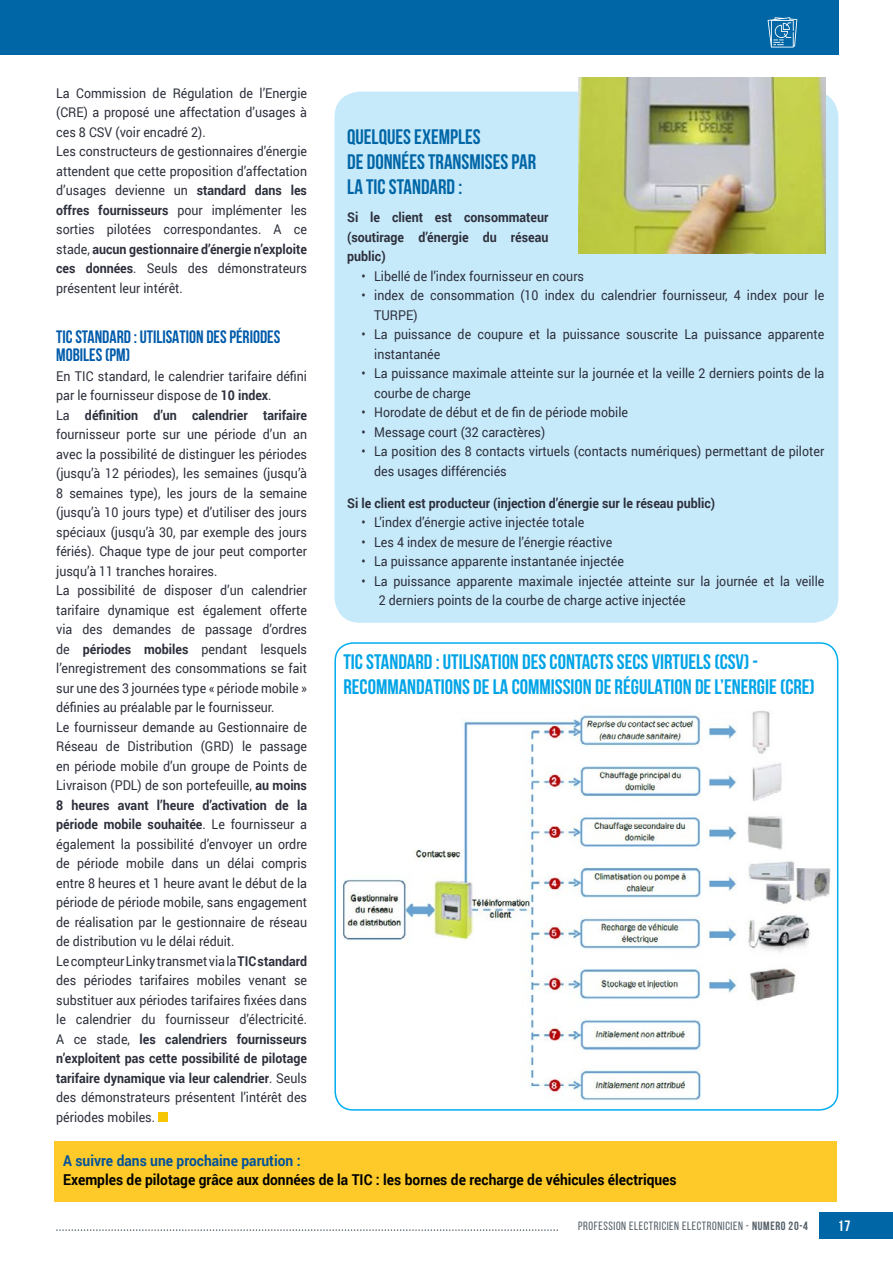
<style>
.page{position:relative;width:893px;height:1263px;background:#fff}
.page>*{position:absolute;margin:0;border:0;box-sizing:border-box;transform-origin:0 0}
.t1{font:700 21px/25.2px "Bebas Neue";color:#00a4e7}
.t2{font:700 21px/25.2px "Bebas Neue";color:#0066a6}
.t3{font:700 18px/18px "Bebas Neue";color:#005baa}
.t4{font:700 15px "Roboto";color:#000;scale:.92 1}
.t5{font:700 15px "Roboto";color:#00529c;scale:.92 1}
.t6{font:700 15px "Bebas Neue";color:#fff}
.t7{font:13.5px/19.5px "Roboto";color:#2d303c;scale:.92 1}
.t8{font:700 13.5px/19.5px "Roboto";color:#2d303c;text-align:justify;scale:.92 1}
.t9{font:12px "Bebas Neue";letter-spacing:.05em;color:#525e66}
.s1{font-weight:700}
</style>
<div class="page">
<div style="left:0;top:0;width:838px;height:54px;background:#0066a6"></div>
<svg style="left:768px;top:17px;width:29px;height:31px"></svg>
<div style="left:819px;top:1212px;width:74px;height:26px;background:#0066a6"></div>
<svg style="left:56px;top:1229px;width:502px;height:2px"></svg>
<div style="left:158px;top:1113px;width:9px;height:9px;background:#f5c604"></div>
<div style="left:55px;top:1142px;width:782px;height:60px;background:#fdca29"></div>
<img style="left:343px;top:711px;width:495px;height:392px">
<div style="left:334px;top:92px;width:504px;height:531px;background:#c7eafb;border-radius:26px"></div>
<div style="left:334px;top:642px;width:504px;height:469px;border:2px solid #00aeef;border-radius:18px"></div>
<img style="left:578px;top:78px;width:248px;height:175px">
<p class="t7" style="left:56px;top:83px;width:274px">La Commission de Régulation de l’Energie (CRE) a proposé une affectation d’usages à ces 8 CSV (voir encadré 2).<br>Les constructeurs de gestionnaires d’énergie attendent que cette proposition d’affectation d’usages devienne un <span class="s1">standard dans les offres fournisseurs</span> pour implémenter les sorties pilotées correspondantes. A ce stade, <span class="s1">aucun gestionnaire d’énergie n’exploite ces données</span>. Seuls des démonstrateurs présentent leur intérêt.</p>
<h2 class="t3" style="left:56px;top:328px;width:226px">TIC STANDARD : UTILISATION DES PÉRIODES<br>MOBILES (PM)</h2>
<p class="t7" style="left:56px;top:366px;width:274px">En TIC standard, le calendrier tarifaire défini par le fournisseur dispose de <span class="s1">10 index</span>.<br>La <span class="s1">définition d’un calendrier tarifaire </span>fournisseur porte sur une période d’un an avec la possibilité de distinguer les périodes (jusqu’à 12 périodes), les semaines (jusqu’à 8 semaines type), les jours de la semaine (jusqu’à 10 jours type) et d’utiliser des jours spéciaux (jusqu’à 30, par exemple des jours fériés). Chaque type de jour peut comporter jusqu’à 11 tranches horaires.<br>La possibilité de disposer d’un calendrier tarifaire dynamique est également offerte via des demandes de passage d’ordres de <span class="s1">périodes mobiles</span> pendant lesquels l’enregistrement des consommations se fait sur une des 3 journées type « période mobile » définies au préalable par le fournisseur.<br>Le fournisseur demande au Gestionnaire de Réseau de Distribution (GRD) le passage en période mobile d’un groupe de Points de Livraison (PDL) de son portefeuille, <span class="s1">au moins 8 heures avant l’heure d’activation de la période mobile souhaitée</span>. Le fournisseur a également la possibilité d’envoyer un ordre de période mobile dans un délai compris entre 8 heures et 1 heure avant le début de la période de période mobile, sans engagement de réalisation par le gestionnaire de réseau de distribution vu le délai réduit.<br>Le compteur Linky transmet via la <span class="s1">TIC standard </span>des périodes tarifaires mobiles venant se substituer aux périodes tarifaires fixées dans le calendrier du fournisseur d’électricité.<br>A ce stade, <span class="s1">les calendriers fournisseurs n’exploitent pas cette possibilité de pilotage tarifaire dynamique via leur calendrier</span>. Seuls des démonstrateurs présentent l’intérêt des périodes mobiles.</p>
<p class="t5" style="left:63px;top:1150px;width:260px">A suivre dans une prochaine parution :</p>
<p class="t4" style="left:63px;top:1169px;width:668px">Exemples de pilotage grâce aux données de la TIC : les bornes de recharge de véhicules électriques</p>
<h1 class="t2" style="left:347px;top:124px;width:190px">QUELQUES EXEMPLES<br>DE DONNÉES TRANSMISES PAR<br>LA TIC STANDARD :</h1>
<p class="t8" style="left:347px;top:207px;width:220px">Si le client est consommateur (soutirage d’énergie du réseau public)</p>
<p class="t7" style="left:361px;top:266px;width:243px">• Libellé de l’index fournisseur en cours</p>
<p class="t7" style="left:374px;top:285px;width:491px;text-indent:-13px">• index de consommation (10 index du calendrier fournisseur, 4 index pour le<br>TURPE)</p>
<p class="t7" style="left:374px;top:324px;width:491px;text-indent:-13px">• La puissance de coupure et la puissance souscrite La puissance apparente instantanée</p>
<p class="t7" style="left:374px;top:363px;width:491px;text-indent:-13px">• La puissance maximale atteinte sur la journée et la veille 2 derniers points de la courbe de charge</p>
<p class="t7" style="left:361px;top:402px;width:291px">• Horodate de début et de fin de période mobile</p>
<p class="t7" style="left:361px;top:421px;width:201px">• Message court (32 caractères)</p>
<p class="t7" style="left:374px;top:441px;width:491px;text-indent:-13px">• La position des 8 contacts virtuels (contacts numériques) permettant de piloter des usages différenciés</p>
<p class="t8" style="left:347px;top:493px;width:401px">Si le client est producteur (injection d’énergie sur le réseau public)</p>
<p class="t7" style="left:361px;top:512px;width:244px">• L’index d’énergie active injectée totale</p>
<p class="t7" style="left:361px;top:532px;width:274px">• Les 4 index de mesure de l’énergie réactive</p>
<p class="t7" style="left:361px;top:551px;width:287px">• La puissance apparente instantanée injectée</p>
<p class="t7" style="left:379px;top:571px;width:486px;text-indent:-17px">• La puissance apparente maximale injectée atteinte sur la journée et la veille<br>2 derniers points de la courbe de charge active injectée</p>
<h1 class="t1" style="left:343px;top:649px;width:473px">TIC STANDARD : UTILISATION DES CONTACTS SECS VIRTUELS (CSV) -<br>RECOMMANDATIONS DE LA COMMISSION DE RÉGULATION DE L’ENERGIE (CRE)</h1>
<p class="t9" style="left:578px;top:1219px;width:231px">PROFESSION ELECTRICIEN ELECTRONICIEN - <span class="s1">NUMERO 20-4</span></p>
<p class="t6" style="left:838px;top:1217px;width:14px">17</p>
</div>
